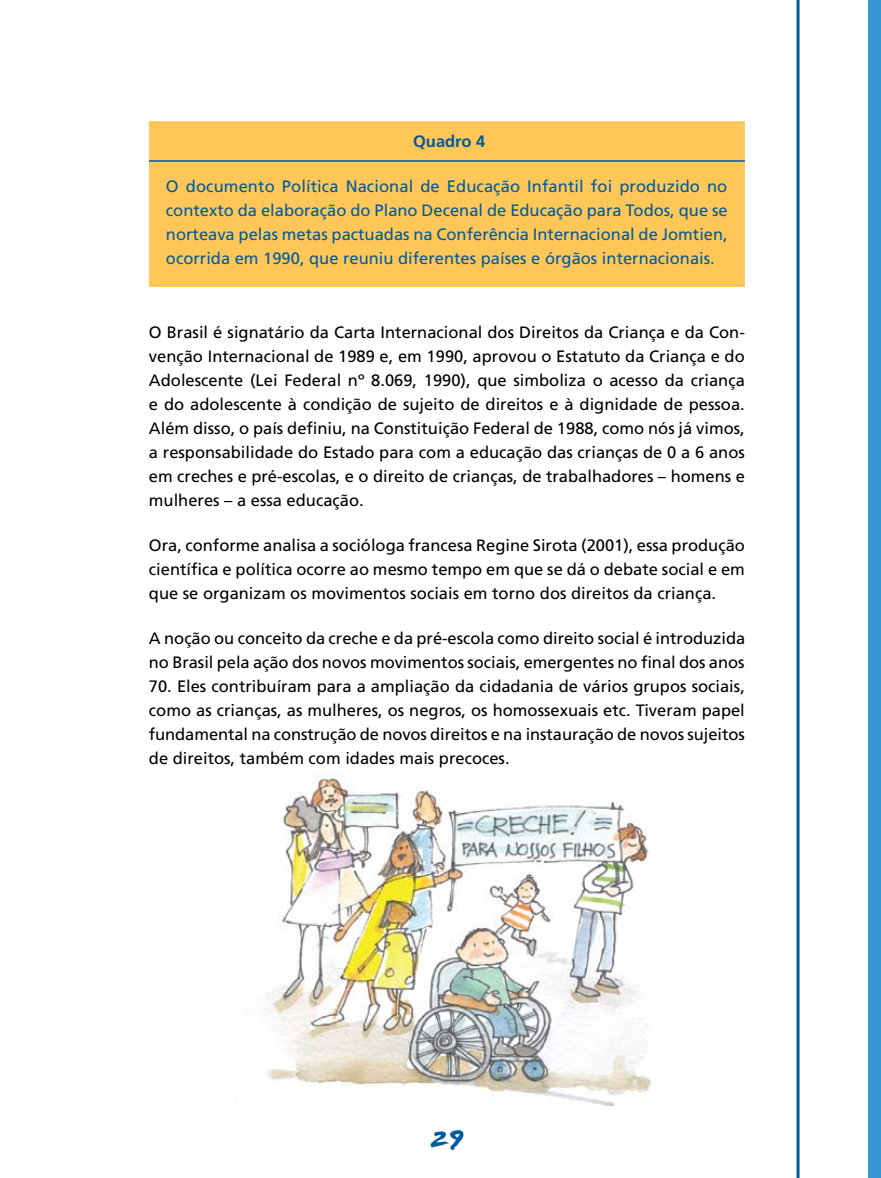
<style>
.page{position:relative;width:881px;height:1178px;background:#fff}
.page>*{position:absolute;margin:0;border:0;box-sizing:border-box;transform-origin:0 0}
.t1{font:27px "Flood";color:#005a9c}
.t2{font:16.5px/24px "Frutiger";color:#000;text-align:justify}
.t3{font:16.5px/24px "Frutiger";color:#005a9c;text-align:justify}
.t4{font:700 16.5px "Frutiger";color:#005a9c}
</style>
<div class="page">
<div style="left:867px;top:0;width:13px;height:1178px;background:#3797d3"></div>
<hr style="left:796px;top:0;width:3px;height:1178px;background:#005a9c">
<div style="left:149px;top:121px;width:595px;height:166px;background:#ffc758;border:2px solid #ffc758"></div>
<hr style="left:149px;top:160px;width:595px;height:2px;background:#005a9c">
<img style="left:264px;top:775px;width:388px;height:330px">
<p class="t4" style="left:413px;top:131px;width:74px">Quadro 4</p>
<p class="t3" style="left:166px;top:174px;width:563px">O documento Política Nacional de Educação Infantil foi produzido no contexto da elaboração do Plano Decenal de Educação para Todos, que se norteava pelas metas pactuadas na Conferência Internacional de Jomtien, ocorrida em 1990, que reuniu diferentes países e órgãos internacionais.</p>
<p class="t2" style="left:149px;top:320px;width:597px">O Brasil é signatário da Carta Internacional dos Direitos da Criança e da Con&shy;venção Internacional de 1989 e, em 1990, aprovou o Estatuto da Criança e do Adolescente (Lei Federal nº 8.069, 1990), que simboliza o acesso da criança e do adolescente à condição de sujeito de direitos e à dignidade de pessoa.<br>Além disso, o país definiu, na Constituição Federal de 1988, como nós já vimos, a responsabilidade do Estado para com a educação das crianças de 0 a 6 anos em creches e pré-escolas, e o direito de crianças, de trabalhadores – homens e mulheres – a essa educação.</p>
<p class="t2" style="left:149px;top:533px;width:597px">Ora, conforme analisa a socióloga francesa Regine Sirota (2001), essa produção científica e política ocorre ao mesmo tempo em que se dá o debate social e em que se organizam os movimentos sociais em torno dos direitos da criança.</p>
<p class="t2" style="left:149px;top:626px;width:597px">A noção ou conceito da creche e da pré-escola como direito social é introduzida no Brasil pela ação dos novos movimentos sociais, emergentes no final dos anos</p>
<p class="t2" style="left:149px;top:674px;width:597px">70. Eles contribuíram para a ampliação da cidadania de vários grupos sociais, como as crianças, as mulheres, os negros, os homossexuais etc. Tiveram papel fundamental na construção de novos direitos e na instauração de novos sujeitos de direitos, também com idades mais precoces.</p>
<h1 class="t1" style="left:429px;top:1123px;width:36px">29</h1>
</div>
